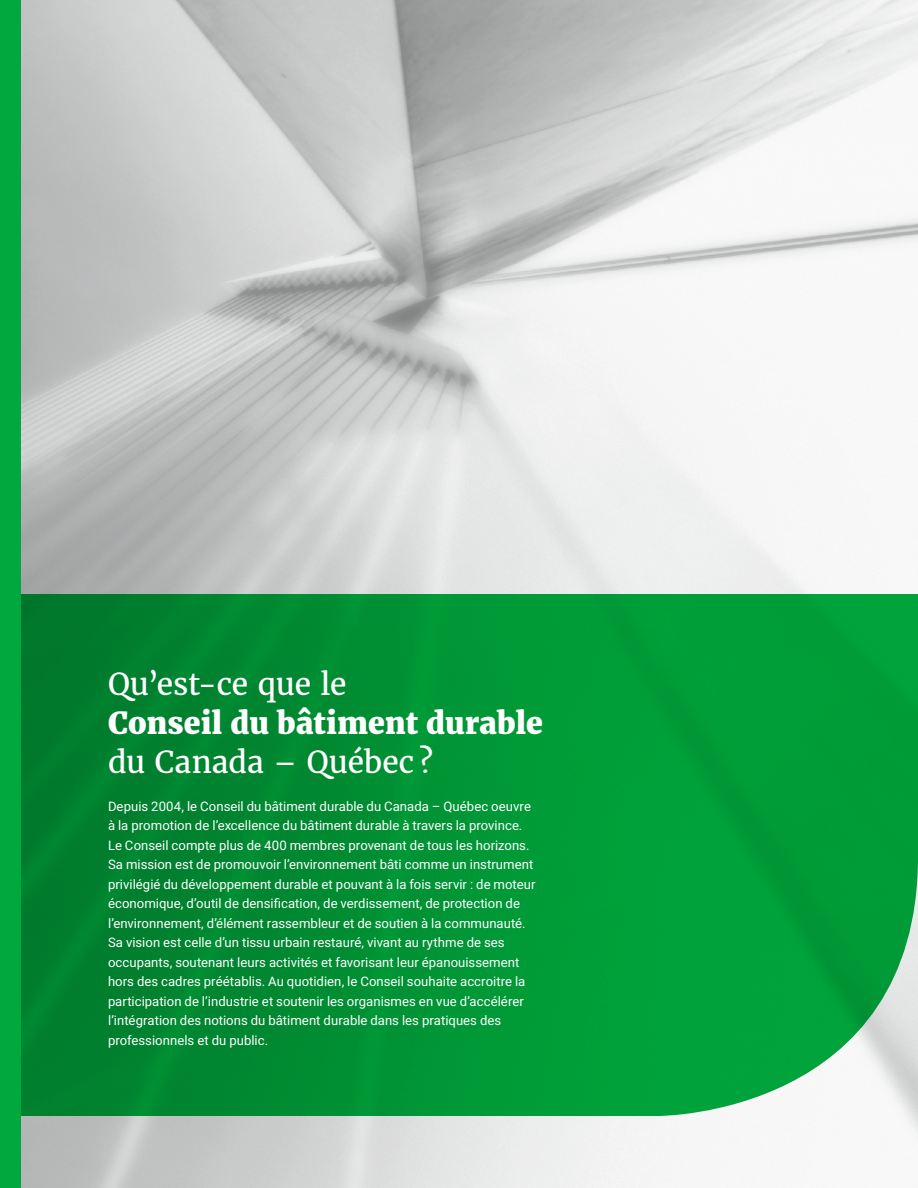
<style>
.page{position:relative;width:918px;height:1188px;background:#fff}
.page>*{position:absolute;margin:0;border:0;box-sizing:border-box;transform-origin:0 0}
.t1{font:30px "Merriweather";color:#fff}
.t2{font:800 30px "Merriweather";color:#fff}
.t3{font:13.2px/19.5px "Roboto";letter-spacing:.005em;color:#fff}
</style>
<div class="page">
<svg style="left:21px;top:594px;width:896px;height:522px;background:#069439"></svg>
<hr style="left:917px;top:0;width:1px;height:1188px;background:#ecf4e9">
<div style="left:0;top:0;width:21px;height:1188px;background:#00a83d"></div>
<h1 class="t1" style="left:108px;top:666px;width:240px">Qu’est-ce que le</h1>
<h1 class="t2" style="left:108px;top:705px;width:437px">Conseil du bâtiment durable</h1>
<h1 class="t1" style="left:108px;top:744px;width:327px">du Canada – Québec ?</h1>
<p class="t3" style="left:108px;top:796px;width:429px">Depuis 2004, le Conseil du bâtiment durable du Canada – Québec oeuvre à la promotion de l’excellence du bâtiment durable à travers la province.<br>Le Conseil compte plus de 400 membres provenant de tous les horizons.<br>Sa mission est de promouvoir l’environnement bâti comme un instrument privilégié du développement durable et pouvant à la fois servir : de moteur économique, d’outil de densification, de verdissement, de protection de l’environnement, d’élément rassembleur et de soutien à la communauté.<br>Sa vision est celle d’un tissu urbain restauré, vivant au rythme de ses occupants, soutenant leurs activités et favorisant leur épanouissement hors des cadres préétablis. Au quotidien, le Conseil souhaite accroitre la participation de l’industrie et soutenir les organismes en vue d’accélérer l’intégration des notions du bâtiment durable dans les pratiques des professionnels et du public.</p>
</div>
